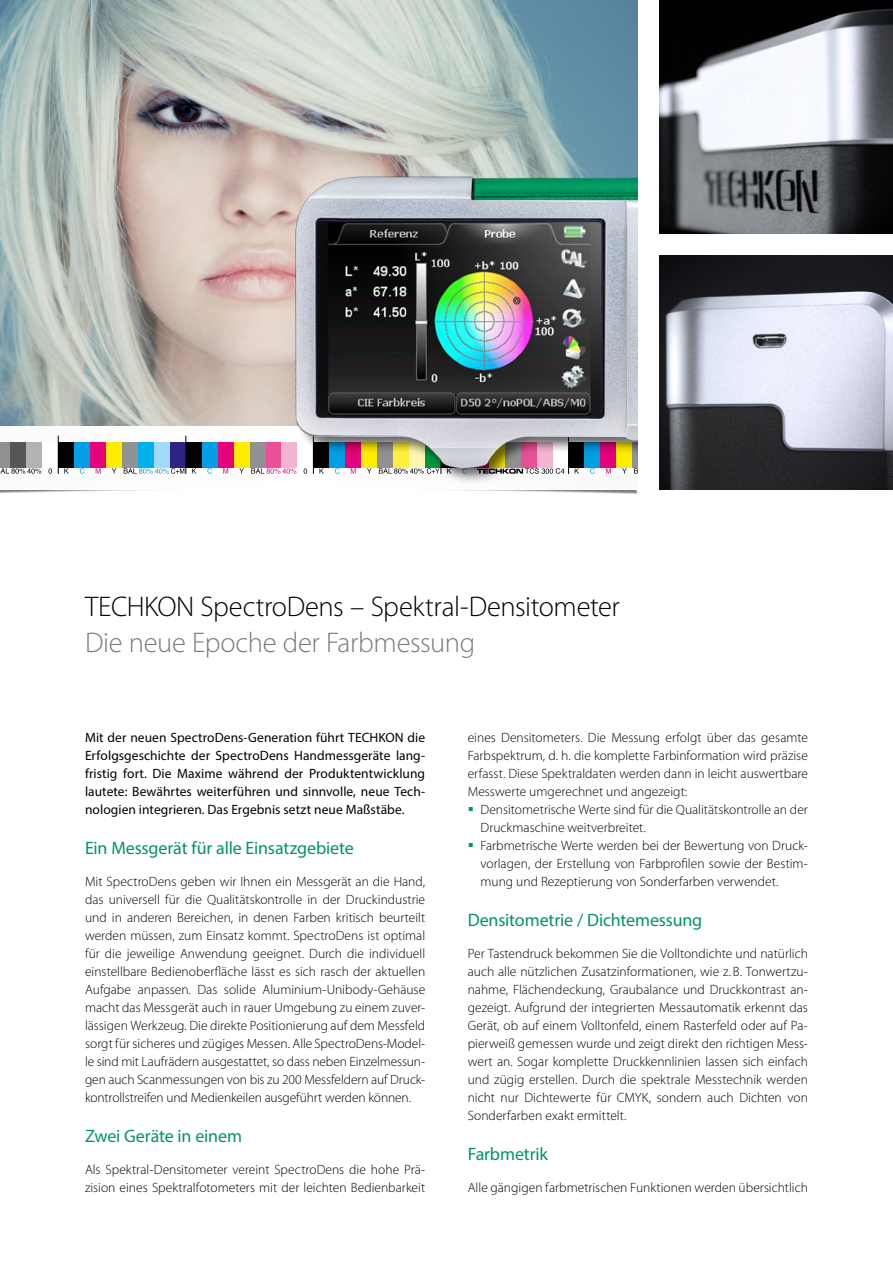
<style>
.page{position:relative;width:893px;height:1263px;background:#fff}
.page>*{position:absolute;margin:0;border:0;box-sizing:border-box;transform-origin:0 0}
.t1{font:300 28.5px "Myriad Pro";letter-spacing:-.015em;color:#000}
.t2{font:300 28.5px "Myriad Pro";letter-spacing:-.01em;color:#7a7b7a}
.t3{font:18px "Myriad Pro";letter-spacing:-.01em;color:#00965e}
.t4{font:300 13.5px/18px "Myriad Pro";color:#000;text-align:justify}
.t5{font:13.5px/18px "Myriad Pro";letter-spacing:.005em;color:#000;text-align:justify}
.s1{color:#00965e}
</style>
<div class="page">
<img style="left:659px;top:0;width:234px;height:234px">
<img style="left:659px;top:255px;width:234px;height:234px">
<img style="left:0;top:0;width:638px;height:425px">
<div style="left:122px;top:442px;width:16px;height:25px;background:#929191"></div>
<div style="left:58px;top:442px;width:16px;height:25px;background:#000"></div>
<div style="left:74px;top:442px;width:16px;height:25px;background:#009ee3"></div>
<div style="left:90px;top:442px;width:16px;height:25px;background:#e5007c"></div>
<div style="left:106px;top:442px;width:16px;height:25px;background:#ffed00"></div>
<div style="left:186px;top:442px;width:16px;height:25px;background:#000"></div>
<div style="left:202px;top:442px;width:16px;height:25px;background:#009ee3"></div>
<div style="left:10px;top:442px;width:16px;height:25px;background:#565655"></div>
<div style="left:26px;top:442px;width:16px;height:25px;background:#b1b2b3"></div>
<div style="left:218px;top:442px;width:16px;height:25px;background:#e5007c"></div>
<div style="left:234px;top:442px;width:16px;height:25px;background:#ffed00"></div>
<div style="left:0;top:442px;width:10px;height:25px;background:#929191"></div>
<div style="left:250px;top:442px;width:16px;height:25px;background:#929191"></div>
<hr style="left:58px;top:436px;width:1px;height:38px;background:#000">
<hr style="left:823px;top:436px;width:1px;height:38px;background:#000">
<div style="left:170px;top:442px;width:16px;height:25px;background:#2e2382"></div>
<hr style="left:186px;top:436px;width:1px;height:38px;background:#000">
<div style="left:138px;top:442px;width:16px;height:25px;background:#00b0eb"></div>
<div style="left:154px;top:442px;width:16px;height:25px;background:#a1daf8"></div>
<svg style="left:0;top:460px;width:255px;height:34px"></svg>
<img style="left:255px;top:151px;width:383px;height:343px">
<h1 class="t1" style="left:85px;top:589px;width:536px">TECHKON SpectroDens – Spektral-Densitometer</h1>
<h1 class="t2" style="left:85px;top:625px;width:392px">Die neue Epoche der Farbmessung</h1>
<p class="t5" style="left:85px;top:728px;width:342px">Mit der neuen SpectroDens-Generation führt TECHKON die Erfolgsgeschichte der SpectroDens Handmessgeräte lang&shy;fristig fort. Die Maxime während der Produktentwicklung lautete: Bewährtes weiterführen und sinnvolle, neue Tech&shy;nologien integrieren. Das Ergebnis setzt neue Maßstäbe.</p>
<h2 class="t3" style="left:85px;top:837px;width:270px">Ein Messgerät für alle Einsatzgebiete</h2>
<p class="t4" style="left:85px;top:872px;width:342px">Mit SpectroDens geben wir Ihnen ein Messgerät an die Hand, das universell für die Qualitätskontrolle in der Druckindustrie und in anderen Bereichen, in denen Farben kritisch beurteilt werden müssen, zum Einsatz kommt. SpectroDens ist optimal für die jeweilige Anwendung geeignet. Durch die individuell einstellbare Bedienoberfläche lässt es sich rasch der aktuellen Aufgabe anpassen. Das solide Aluminium-Unibody-Gehäuse macht das Messgerät auch in rauer Umgebung zu einem zuver&shy;lässigen Werkzeug. Die direkte Positionierung auf dem Messfeld sorgt für sicheres und zügiges Messen. Alle SpectroDens-Model&shy;le sind mit Laufrädern ausgestattet, so dass neben Einzelmessun&shy;gen auch Scanmessungen von bis zu 200 Messfeldern auf Druck&shy;kontrollstreifen und Medienkeilen ausgeführt werden können.</p>
<h2 class="t3" style="left:85px;top:1125px;width:159px">Zwei Geräte in einem</h2>
<p class="t4" style="left:85px;top:1160px;width:342px">Als Spektral-Densitometer vereint SpectroDens die hohe Prä&shy;zision eines Spektralfotometers mit der leichten Bedienbarkeit</p>
<p class="t4" style="left:468px;top:728px;width:342px">eines Densitometers. Die Messung erfolgt über das gesamte Farbspektrum, d. h. die komplette Farbinformation wird präzise erfasst. Diese Spektraldaten werden dann in leicht auswertbare Messwerte umgerechnet und angezeigt:</p>
<p class="t4" style="left:480px;top:800px;width:329px;text-indent:-13px"><span class="s1">▪</span> Densitometrische Werte sind für die Qualitätskontrolle an der<br>Druckmaschine weitverbreitet.</p>
<p class="t4" style="left:480px;top:836px;width:329px;text-indent:-13px"><span class="s1">▪</span> Farbmetrische Werte werden bei der Bewertung von Druck&shy;vorlagen, der Erstellung von Farbprofilen sowie der Bestim&shy;mung und Rezeptierung von Sonderfarben verwendet.</p>
<h2 class="t3" style="left:468px;top:909px;width:236px">Densitometrie / Dichtemessung</h2>
<p class="t4" style="left:468px;top:944px;width:342px">Per Tastendruck bekommen Sie die Volltondichte und natürlich auch alle nützlichen Zusatzinformationen, wie z.B. Tonwertzu&shy;nahme, Flächendeckung, Graubalance und Druckkontrast an&shy;gezeigt. Aufgrund der integrierten Messautomatik erkennt das Gerät, ob auf einem Volltonfeld, einem Rasterfeld oder auf Pa&shy;pierweiß gemessen wurde und zeigt direkt den richtigen Mess&shy;wert an. Sogar komplette Druckkennlinien lassen sich einfach und zügig erstellen. Durch die spektrale Messtechnik werden nicht nur Dichtewerte für CMYK, sondern auch Dichten von Sonderfarben exakt ermittelt.</p>
<h2 class="t3" style="left:468px;top:1143px;width:82px">Farbmetrik</h2>
<p class="t4" style="left:468px;top:1178px;width:342px">Alle gängigen farbmetrischen Funktionen werden übersichtlich</p>
</div>
